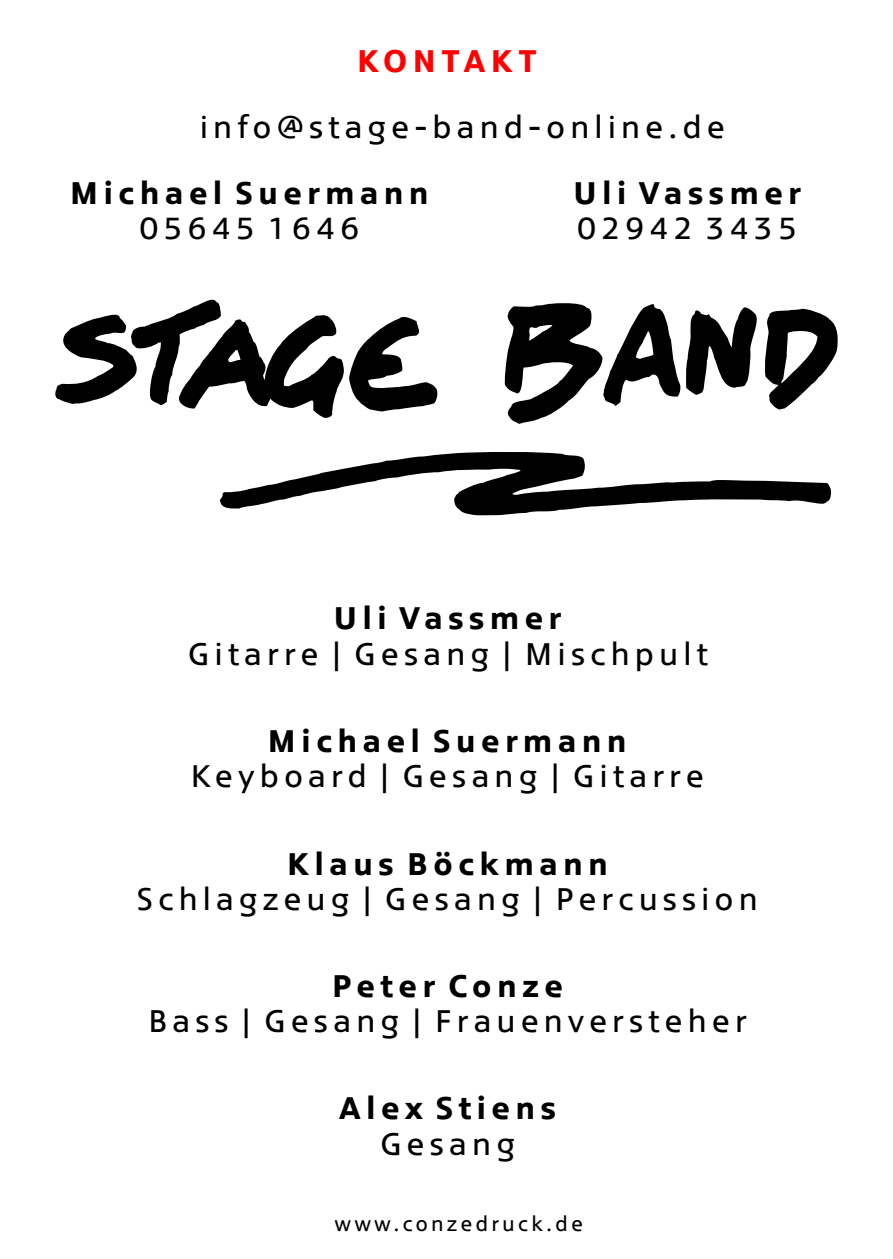
<style>
.page{position:relative;width:893px;height:1259px;background:#fff}
.page>*{position:absolute;margin:0;border:0;box-sizing:border-box;transform-origin:0 0}
.t1{font:30.9px "MINI Type";letter-spacing:.18em;color:#000}
.t2{font:700 30.9px "MINI Type";letter-spacing:.18em;color:#000}
.t3{font:700 30.9px "MINI Type";letter-spacing:.18em;color:#f00}
.t4{font:20.7px "MINI Type";letter-spacing:.18em;color:#000}
</style>
<div class="page">
<svg style="left:55px;top:299px;width:783px;height:216px"></svg>
<p class="t3" style="left:357px;top:48px;width:181px">KONTAKT</p>
<p class="t1" style="left:200px;top:113px;width:526px">info@stage-band-online.de</p>
<p class="t2" style="left:70px;top:180px;width:360px">Michael Suermann</p>
<p class="t1" style="left:140px;top:215px;width:221px">05645 1646</p>
<p class="t2" style="left:574px;top:180px;width:229px">Uli Vassmer</p>
<p class="t1" style="left:578px;top:215px;width:221px">02942 3435</p>
<p class="t2" style="left:334px;top:605px;width:229px">Uli Vassmer</p>
<p class="t1" style="left:188px;top:640px;width:521px">Gitarre | Gesang | Mischpult</p>
<p class="t2" style="left:268px;top:728px;width:360px">Michael Suermann</p>
<p class="t1" style="left:191px;top:763px;width:514px">Keyboard | Gesang | Gitarre</p>
<p class="t2" style="left:287px;top:850px;width:322px">Klaus Böckmann</p>
<p class="t1" style="left:138px;top:886px;width:621px">Schlagzeug | Gesang | Percussion</p>
<p class="t2" style="left:332px;top:972px;width:232px">Peter Conze</p>
<p class="t1" style="left:148px;top:1007px;width:600px">Bass | Gesang | Frauenversteher</p>
<p class="t2" style="left:339px;top:1095px;width:218px">Alex Stiens</p>
<p class="t1" style="left:380px;top:1130px;width:136px">Gesang</p>
<p class="t4" style="left:335px;top:1215px;width:249px">www.conzedruck.de</p>
</div>
